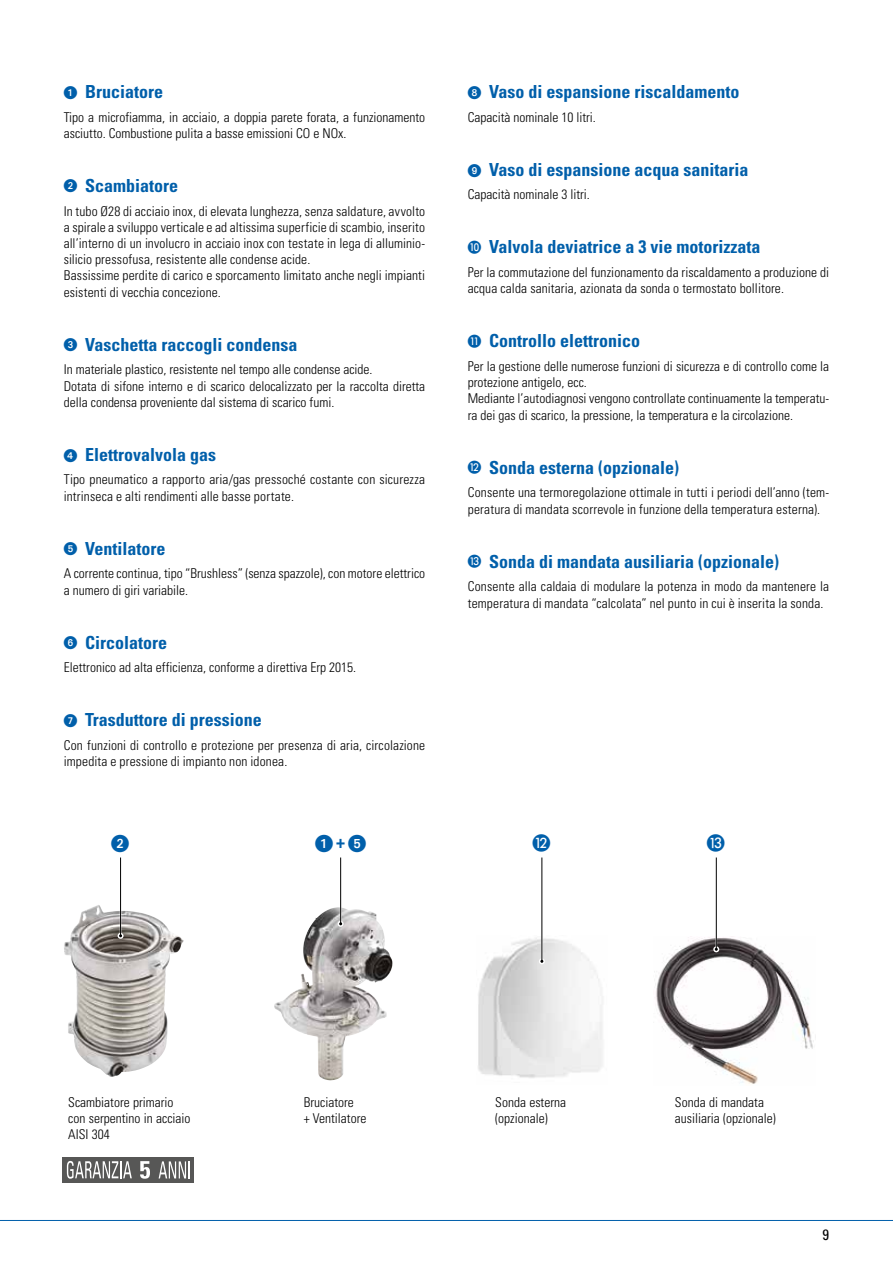
<style>
.page{position:relative;width:893px;height:1263px;background:#fff}
.page>*{position:absolute;margin:0;border:0;box-sizing:border-box;transform-origin:0 0}
.t1{font:700 condensed 18px "Univers";color:#005faa}
.t2{font:18px "European Pi One";color:#005faa}
.t3{font:condensed 15px "Univers";color:#000}
.t4{font:300 condensed 13.5px/16.2px "Univers";color:#000}
.s1{font-family:"European Pi One";font-weight:400;font-stretch:normal;font-size:13.5px}
.s2{font-family:"Univers";font-weight:700;font-stretch:condensed}
</style>
<div class="page">
<hr style="left:0;top:1220px;width:893px;height:1px;background:#005faa">
<img style="left:64px;top:905px;width:103px;height:172px">
<img style="left:274px;top:907px;width:98px;height:173px">
<div style="left:63px;top:1157px;width:131px;height:25px;background:#575756"></div>
<svg style="left:140px;top:1161px;width:10px;height:18px"></svg>
<svg style="left:67px;top:1161px;width:65px;height:18px"></svg>
<svg style="left:159px;top:1161px;width:31px;height:17px"></svg>
<img style="left:478px;top:938px;width:125px;height:140px">
<img style="left:654px;top:936px;width:160px;height:148px">
<hr style="left:120px;top:857px;width:1px;height:79px;background:#000">
<svg style="left:118px;top:933px;width:6px;height:6px"></svg>
<hr style="left:340px;top:857px;width:1px;height:67px;background:#000">
<svg style="left:338px;top:921px;width:6px;height:6px"></svg>
<hr style="left:541px;top:857px;width:2px;height:104px;background:#fff">
<hr style="left:541px;top:857px;width:1px;height:104px;background:#000">
<svg style="left:539px;top:958px;width:6px;height:6px"></svg>
<hr style="left:715px;top:857px;width:2px;height:92px;background:#fff">
<hr style="left:716px;top:857px;width:1px;height:92px;background:#000">
<svg style="left:713px;top:946px;width:6px;height:6px"></svg>
<h1 class="t1" style="left:64px;top:81px;width:101px"><span class="s1">1</span> Bruciatore</h1>
<p class="t4" style="left:64px;top:109px;width:363px">Tipo a microfiamma, in acciaio, a doppia parete forata, a funzionamento asciutto. Combustione pulita a basse emissioni CO e NOx.</p>
<h1 class="t1" style="left:64px;top:174px;width:116px"><sup>2</sup> Scambiatore</h1>
<p class="t4" style="left:64px;top:203px;width:363px">In tubo Ø28 di acciaio inox, di elevata lunghezza, senza saldature, avvolto a spirale a sviluppo verticale e ad altissima superficie di scambio, inserito all’interno di un involucro in acciaio inox con testate in lega di alluminio&shy;silicio pressofusa, resistente alle condense acide.<br>Bassissime perdite di carico e sporcamento limitato anche negli impianti esistenti di vecchia concezione.</p>
<h1 class="t1" style="left:64px;top:333px;width:235px"><span class="s1">3</span> Vaschetta raccogli condensa</h1>
<p class="t4" style="left:64px;top:361px;width:363px">In materiale plastico, resistente nel tempo alle condense acide.<br>Dotata di sifone interno e di scarico delocalizzato per la raccolta diretta della condensa proveniente dal sistema di scarico fumi.</p>
<h1 class="t1" style="left:64px;top:443px;width:154px"><span class="s1">4</span> Elettrovalvola gas</h1>
<p class="t4" style="left:64px;top:472px;width:363px">Tipo pneumatico a rapporto aria/gas pressoché costante con sicurezza intrinseca e alti rendimenti alle basse portate.</p>
<h1 class="t1" style="left:64px;top:537px;width:103px"><span class="s1">5</span> Ventilatore</h1>
<p class="t4" style="left:64px;top:565px;width:363px">A corrente continua, tipo “Brushless” (senza spazzole), con motore elettrico a numero di giri variabile.</p>
<h1 class="t1" style="left:64px;top:631px;width:105px"><span class="s1">6</span> Circolatore</h1>
<p class="t4" style="left:64px;top:659px;width:294px">Elettronico ad alta efficienza, conforme a direttiva Erp 2015.</p>
<h1 class="t1" style="left:64px;top:709px;width:199px"><span class="s1">7</span> Trasduttore di pressione</h1>
<p class="t4" style="left:64px;top:737px;width:363px">Con funzioni di controllo e protezione per presenza di aria, circolazione impedita e pressione di impianto non idonea.</p>
<h1 class="t2" style="left:111px;top:833px;width:19px">2</h1>
<h1 class="t2" style="left:315px;top:833px;width:53px">1<span class="s2">+</span>5</h1>
<h1 class="t1" style="left:468px;top:81px;width:273px"><span class="s1">8</span> Vaso di espansione riscaldamento</h1>
<p class="t4" style="left:468px;top:109px;width:130px">Capacità nominale 10 litri.</p>
<h1 class="t1" style="left:468px;top:158px;width:282px"><span class="s1">9</span> Vaso di espansione acqua sanitaria</h1>
<p class="t4" style="left:468px;top:187px;width:124px">Capacità nominale 3 litri.</p>
<h1 class="t1" style="left:489px;top:236px;width:273px">Valvola deviatrice a 3 vie motorizzata</h1>
<p class="t4" style="left:468px;top:264px;width:363px">Per la commutazione del funzionamento da riscaldamento a produzione di acqua calda sanitaria, azionata da sonda o termostato bollitore.</p>
<h1 class="t1" style="left:489px;top:330px;width:153px">Controllo elettronico</h1>
<p class="t4" style="left:468px;top:358px;width:363px">Per la gestione delle numerose funzioni di sicurezza e di controllo come la protezione antigelo, ecc.<br>Mediante l’autodiagnosi vengono controllate continuamente la temperatu&shy;ra dei gas di scarico, la pressione, la temperatura e la circolazione.</p>
<h1 class="t1" style="left:489px;top:456px;width:192px">Sonda esterna (opzionale)</h1>
<p class="t4" style="left:468px;top:484px;width:363px">Consente una termoregolazione ottimale in tutti i periodi dell’anno (tem&shy;peratura di mandata scorrevole in funzione della temperatura esterna).</p>
<h1 class="t1" style="left:489px;top:550px;width:292px">Sonda di mandata ausiliaria (opzionale)</h1>
<p class="t4" style="left:468px;top:578px;width:363px">Consente alla caldaia di modulare la potenza in modo da mantenere la temperatura di mandata “calcolata” nel punto in cui è inserita la sonda.</p>
<p class="t4" style="left:68px;top:1094px;width:124px">Scambiatore primario con serpentino in acciaio<br>AISI 304</p>
<p class="t4" style="left:304px;top:1094px;width:64px">Bruciatore<br>+ Ventilatore</p>
<p class="t4" style="left:495px;top:1094px;width:72px">Sonda esterna (opzionale)</p>
<p class="t4" style="left:675px;top:1094px;width:102px">Sonda di mandata ausiliaria (opzionale)</p>
<p class="t3" style="left:822px;top:1225px;width:8px">9</p>
</div>
